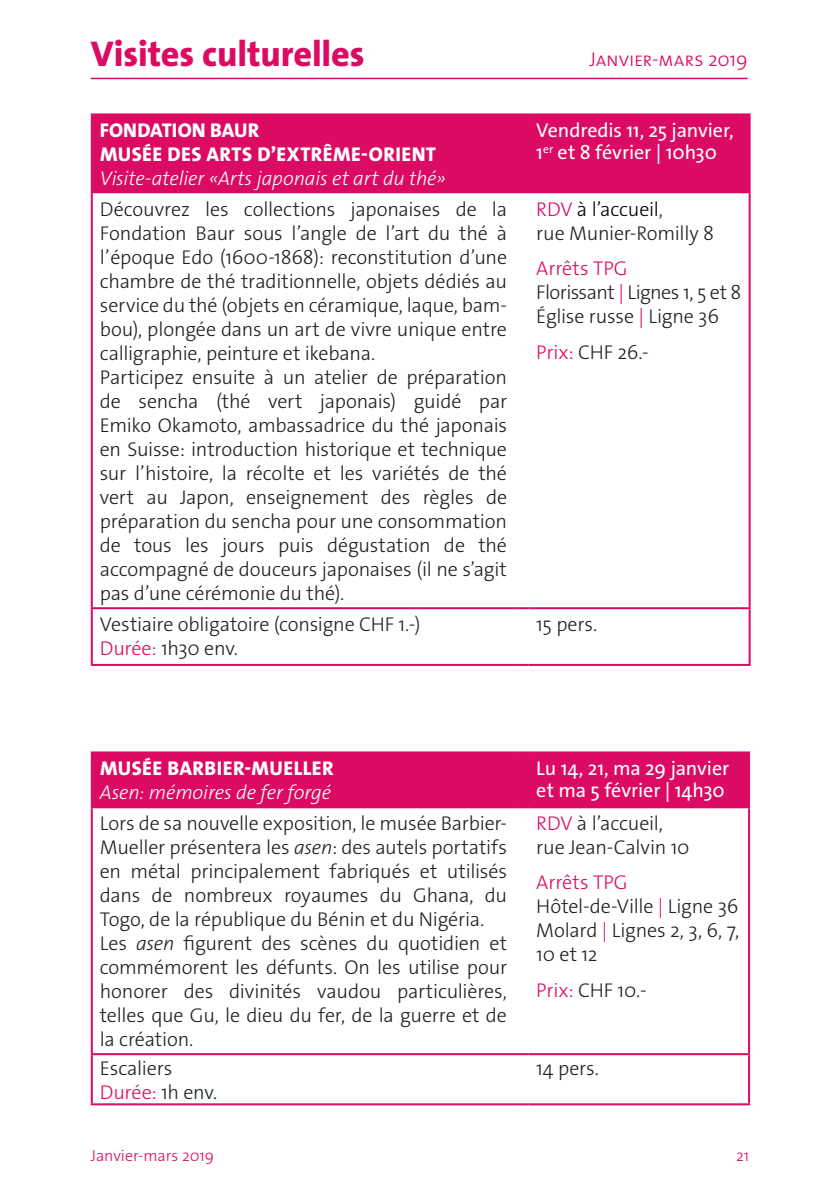
<style>
.page{position:relative;width:840px;height:1191px;background:#fff}
.page>*{position:absolute;margin:0;border:0;box-sizing:border-box;transform-origin:0 0}
.t1{font:800 36px "The Sans Os F";letter-spacing:-.005em;color:#db0a62}
.t2{font:300 20px/24px "The Sans Os F";letter-spacing:-.01em;color:#231f20}
.t3{font:20px/22px "The Sans Os F";letter-spacing:-.005em;color:#fff}
.t4{font:800 20px/24px "The Sans Os F";letter-spacing:.02em;color:#fff}
.t5{font:italic 300 20px "The Sans Os F";letter-spacing:-.01em;color:#fff}
.t6{font:300 20px "The Sans Os F";letter-spacing:-.005em;color:#db0a62}
.t7{font:300 16px "The Sans Os F";color:#db0a62}
.s1{color:#db0a62}
.s2{color:#000}
.s3{font-style:italic}
</style>
<div class="page">
<hr style="left:91px;top:78px;width:656px;height:1px;background:#db0a62">
<div style="left:93px;top:115px;width:655px;height:78px;background:#db0a62"></div>
<hr style="left:91px;top:113px;width:423px;height:2px;background:#db0a62">
<hr style="left:91px;top:115px;width:2px;height:78px;background:#db0a62">
<svg style="left:514px;top:113px;width:14px;height:2px"></svg>
<hr style="left:528px;top:113px;width:222px;height:2px;background:#db0a62">
<hr style="left:748px;top:115px;width:2px;height:78px;background:#db0a62">
<hr style="left:91px;top:193px;width:2px;height:414px;background:#db0a62">
<hr style="left:748px;top:193px;width:2px;height:414px;background:#db0a62">
<hr style="left:91px;top:607px;width:423px;height:2px;background:#db0a62">
<hr style="left:91px;top:609px;width:2px;height:55px;background:#db0a62">
<svg style="left:514px;top:607px;width:14px;height:2px"></svg>
<hr style="left:528px;top:607px;width:222px;height:2px;background:#db0a62">
<hr style="left:748px;top:609px;width:2px;height:55px;background:#db0a62">
<hr style="left:91px;top:664px;width:423px;height:2px;background:#db0a62">
<svg style="left:514px;top:664px;width:14px;height:2px"></svg>
<hr style="left:528px;top:664px;width:222px;height:2px;background:#db0a62">
<hr style="left:91px;top:808px;width:2px;height:245px;background:#db0a62">
<hr style="left:747px;top:808px;width:2px;height:245px;background:#db0a62">
<hr style="left:91px;top:751px;width:423px;height:2px;background:#db0a62">
<hr style="left:91px;top:753px;width:2px;height:53px;background:#db0a62">
<hr style="left:528px;top:751px;width:221px;height:2px;background:#db0a62">
<hr style="left:747px;top:753px;width:2px;height:53px;background:#db0a62">
<hr style="left:91px;top:806px;width:423px;height:2px;background:#db0a62">
<div style="left:92px;top:751px;width:656px;height:57px;background:#db0a62"></div>
<hr style="left:528px;top:806px;width:221px;height:2px;background:#db0a62">
<hr style="left:91px;top:1053px;width:423px;height:2px;background:#db0a62">
<hr style="left:91px;top:1055px;width:2px;height:48px;background:#db0a62">
<svg style="left:514px;top:1053px;width:14px;height:2px"></svg>
<hr style="left:528px;top:1053px;width:221px;height:2px;background:#db0a62">
<hr style="left:747px;top:1055px;width:2px;height:48px;background:#db0a62">
<hr style="left:91px;top:1103px;width:423px;height:2px;background:#db0a62">
<svg style="left:514px;top:1103px;width:14px;height:2px"></svg>
<hr style="left:528px;top:1103px;width:221px;height:2px;background:#db0a62">
<h1 class="t1" style="left:91px;top:31px;width:275px">Visites culturelles</h1>
<p class="t4" style="left:100px;top:119px;width:337px">FONDATION BAUR<br>MUSÉE DES ARTS D’EXTRÊME-ORIENT</p>
<p class="t5" style="left:100px;top:166px;width:347px">Visite-atelier «Arts japonais et art du thé»</p>
<p class="t6" style="left:589px;top:47px;width:159px">Janvier-mars 2019</p>
<p class="t3" style="left:536px;top:120px;width:199px">Vendredis 11, 25 janvier,<br>1<sup>er</sup> et 8 février | 10h30</p>
<p class="t2" style="left:100px;top:197px;width:408px">Découvrez les collections japonaises de la Fondation Baur sous l’angle de l’art du thé à l’époque Edo (1600-1868): reconstitution d’une chambre de thé traditionnelle, objets dédiés au service du thé (objets en céramique, laque, bam&shy;bou), plongée dans un art de vivre unique entre calligraphie, peinture et ikebana.<br>Participez ensuite à un atelier de préparation de sencha (thé vert japonais) guidé par Emiko Okamoto, ambassadrice du thé japonais en Suisse: introduction historique et technique sur l’histoire, la récolte et les variétés de thé vert au Japon, enseignement des règles de préparation du sencha pour une consommation de tous les jours puis dégustation de thé accompagné de douceurs japonaises (il ne s’agit pas d’une cérémonie du thé).</p>
<p class="t2" style="left:536px;top:197px;width:179px"><span class="s1">RDV</span> <span class="s2">à l’accueil</span>,<br>rue Munier-Romilly 8</p>
<p class="t2" style="left:536px;top:257px;width:207px"><span class="s1">Arrêts TPG<br></span>Florissant <span class="s1">|</span> Lignes 1, 5 et 8<br>Église russe <span class="s1">|</span> Ligne 36</p>
<p class="t2" style="left:536px;top:340px;width:114px"><span class="s1">Prix:</span> CHF 26.-</p>
<p class="t2" style="left:100px;top:612px;width:322px">Vestiaire obligatoire (consigne CHF 1.-)<br><span class="s1">Durée:</span> 1h30 env.</p>
<p class="t2" style="left:536px;top:612px;width:63px">15 pers.</p>
<p class="t4" style="left:100px;top:756px;width:235px">MUSÉE BARBIER-MUELLER</p>
<p class="t5" style="left:100px;top:779px;width:233px">Asen: mémoires de fer forgé</p>
<p class="t3" style="left:536px;top:757px;width:194px">Lu 14, 21, ma 29 janvier et ma 5 février | 14h30</p>
<p class="t2" style="left:100px;top:811px;width:408px">Lors de sa nouvelle exposition, le musée Barbier-Mueller présentera les <span class="s3">asen</span>: des autels portatifs en métal principalement fabriqués et utilisés dans de nombreux royaumes du Ghana, du Togo, de la république du Bénin et du Nigéria.<br>Les <span class="s3">asen</span> figurent des scènes du quotidien et commémorent les défunts. On les utilise pour honorer des divinités vaudou particulières, telles que Gu, le dieu du fer, de la guerre et de la création.</p>
<p class="t2" style="left:536px;top:811px;width:155px"><span class="s1">RDV</span> à l’accueil, rue Jean-Calvin 10</p>
<p class="t2" style="left:536px;top:871px;width:204px"><span class="s1">Arrêts TPG<br></span>Hôtel-de-Ville <span class="s1">|</span> Ligne 36<br>Molard <span class="s1">|</span> Lignes 2, 3, 6, 7,<br>10 et 12</p>
<p class="t2" style="left:536px;top:978px;width:112px"><span class="s1">Prix:</span> CHF 10.-</p>
<p class="t2" style="left:100px;top:1056px;width:119px">Escaliers<br><span class="s1">Durée:</span> 1h env.</p>
<p class="t2" style="left:536px;top:1056px;width:64px">14 pers.</p>
<p class="t7" style="left:91px;top:1145px;width:125px">Janvier-mars 2019</p>
<p class="t7" style="left:735px;top:1145px;width:15px">21</p>
</div>
